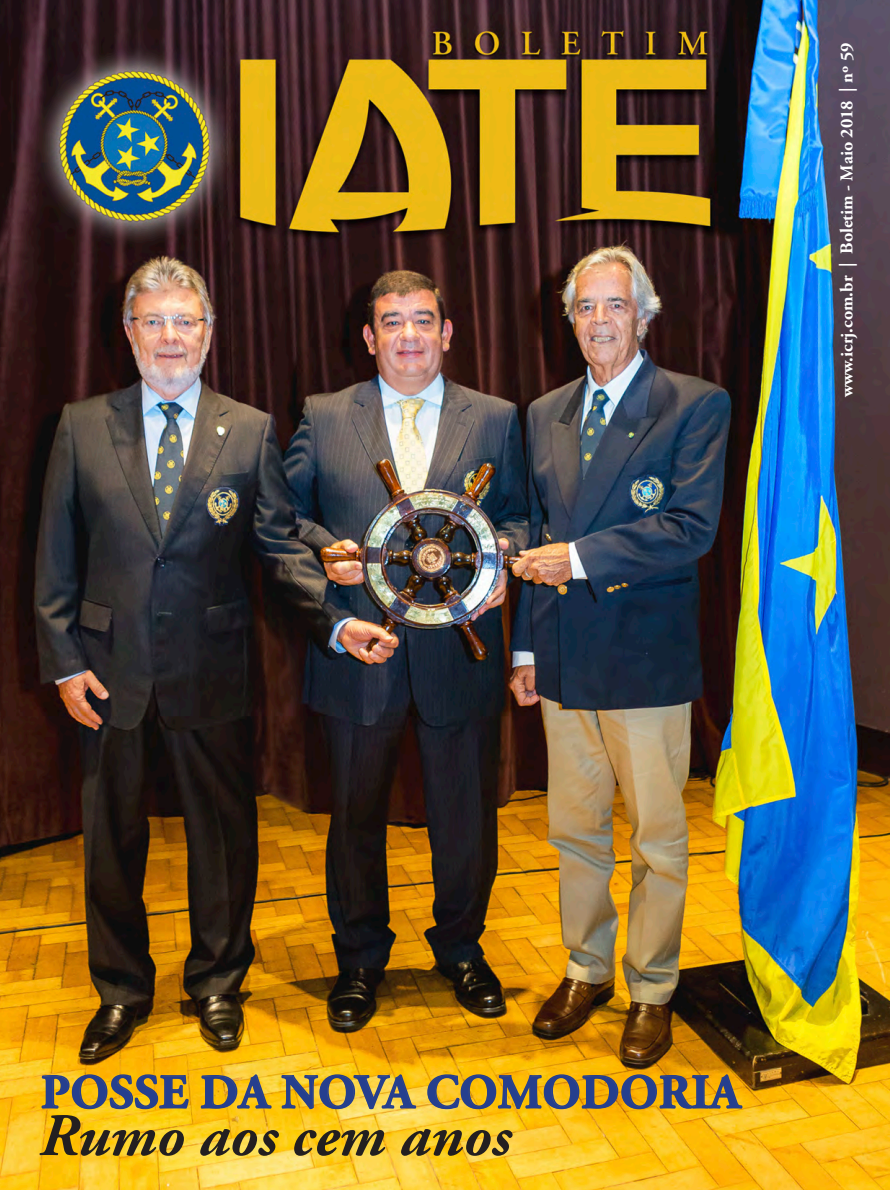
<style>
.page{position:relative;width:890px;height:1190px;background:#fff}
.page>*{position:absolute;margin:0;border:0;box-sizing:border-box;transform-origin:0 0}
.t1{font:italic 700 60.3px "Adobe Garamond Pro";color:#231f20}
.t2{font:700 48.15px "Adobe Garamond Pro";letter-spacing:.015em;color:#253f8e}
.t3{font:700 18px "Adobe Garamond Pro";color:#fff}
</style>
<div class="page">
<img style="left:0;top:0;width:890px;height:1190px">
<svg style="left:41px;top:1073px;width:148px;height:37px;background:#caa129"></svg>
<svg style="left:200px;top:1074px;width:71px;height:35px;background:#cba431"></svg>
<img style="left:281px;top:1074px;width:135px;height:36px">
<svg style="left:426px;top:1074px;width:316px;height:36px;background:#ca9c28"></svg>
<p class="t3" style="left:836px;top:397px;width:356px;rotate:-90deg">www.icrj.com.br | Boletim - Maio 2018 | nº 59</p>
<p class="t2" style="left:41px;top:1064px;width:700px">POSSE DA NOVA COMODORIA</p>
<p class="t1" style="left:40px;top:1101px;width:473px">Rumo aos cem anos</p>
</div>
